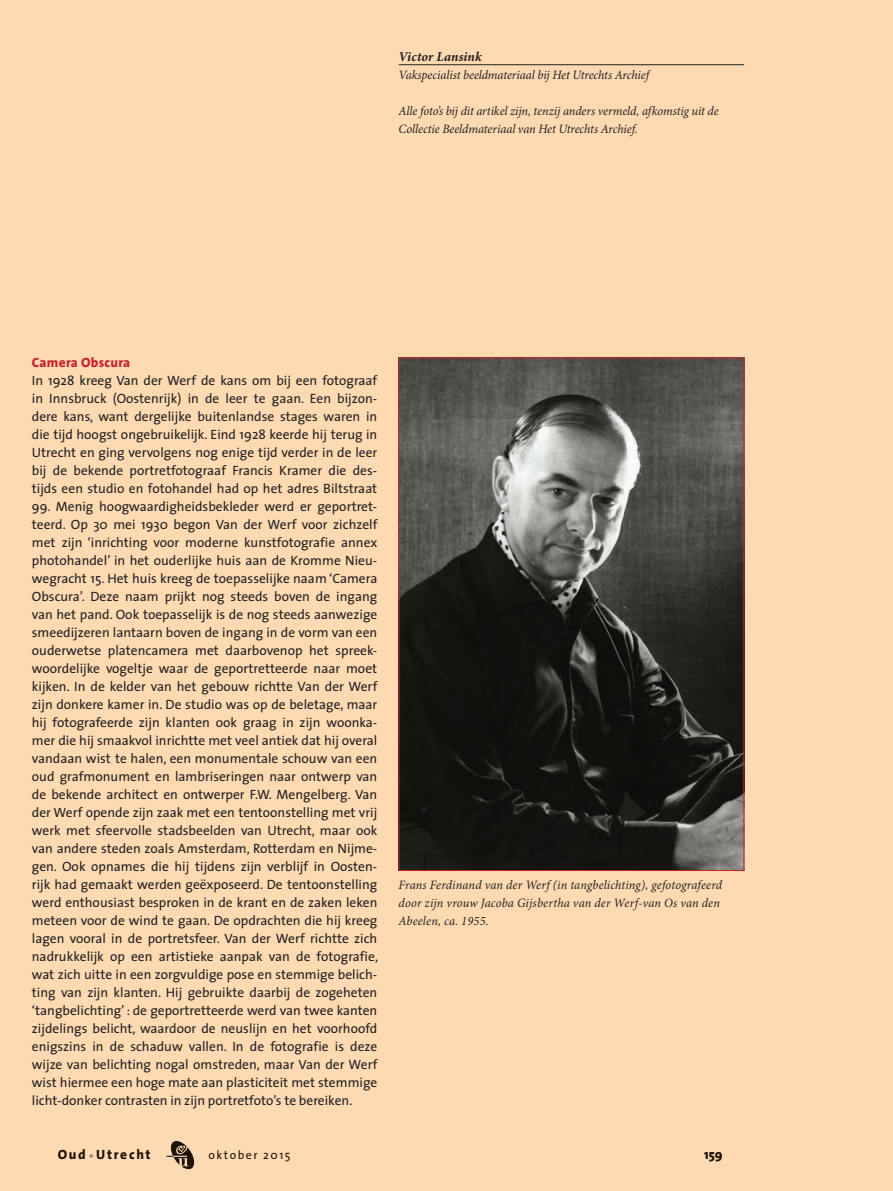
<style>
.page{position:relative;width:893px;height:1191px;background:#fedab3}
.page>*{position:absolute;margin:0;border:0;box-sizing:border-box;transform-origin:0 0}
.t1{font:13.5px/18px "The Sans";color:#231f20;text-align:justify}
.t2{font:800 13.5px "The Sans";letter-spacing:.125em;color:#231f20}
.t3{font:800 13.5px "The Sans";letter-spacing:.02em;color:#c8242b}
.t4{font:italic 700 13.5px "Minion Pro";letter-spacing:.005em;color:#231f20}
.t5{font:italic 12.75px/18px "Minion Pro";color:#231f20}
.t6{font:12px "The Sans";letter-spacing:.125em;color:#231f20}
.s1{font-size:10.5px;color:#939598}
</style>
<div class="page">
<div style="left:704px;top:1151px;width:18px;height:10px;background:#fedab3"></div>
<div style="left:209px;top:1150px;width:81px;height:11px;background:#fedab3"></div>
<svg style="left:167px;top:1141px;width:27px;height:28px"></svg>
<div style="left:58px;top:1149px;width:31px;height:10px;background:#fedab3"></div>
<div style="left:95px;top:1149px;width:55px;height:10px;background:#fedab3"></div>
<img style="left:401px;top:359px;width:341px;height:510px">
<hr style="left:399px;top:64px;width:345px;height:1px;background:#231f20">
<p class="t4" style="left:399px;top:47px;width:84px">Victor Lansink</p>
<p class="t5" style="left:399px;top:65px;width:252px">Vakspecialist beeldmateriaal bij Het Utrechts Archief</p>
<p class="t5" style="left:399px;top:101px;width:322px">Alle foto’s bij dit artikel zijn, tenzij anders vermeld, afkomstig uit de<br>Collectie Beeldmateriaal van Het Utrechts Archief.</p>
<p class="t3" style="left:32px;top:351px;width:100px">Camera Obscura</p>
<p class="t1" style="left:32px;top:371px;width:347px">In 1928 kreeg Van der Werf de kans om bij een fotograaf in Innsbruck (Oostenrijk) in de leer te gaan. Een bijzon&shy;dere kans, want dergelijke buitenlandse stages waren in die tijd hoogst ongebruikelijk. Eind 1928 keerde hij terug in Utrecht en ging vervolgens nog enige tijd verder in de leer bij de bekende portretfotograaf Francis Kramer die des&shy;tijds een studio en fotohandel had op het adres Biltstraat</p>
<p class="t1" style="left:32px;top:497px;width:348px">99. Menig hoogwaardigheidsbekleder werd er geportret&shy;teerd. Op 30 mei 1930 begon Van der Werf voor zichzelf met zijn ‘inrichting voor moderne kunstfotografie annex photohandel’ in het ouderlijke huis aan de Kromme Nieu&shy;wegracht 15. Het huis kreeg de toepasselijke naam ‘Camera Obscura’. Deze naam prijkt nog steeds boven de ingang van het pand. Ook toepasselijk is de nog steeds aanwezige smeedijzeren lantaarn boven de ingang in de vorm van een ouderwetse platencamera met daarbovenop het spreek&shy;woordelijke vogeltje waar de geportretteerde naar moet kijken. In de kelder van het gebouw richtte Van der Werf zijn donkere kamer in. De studio was op de beletage, maar hij fotografeerde zijn klanten ook graag in zijn woonka&shy;mer die hij smaakvol inrichtte met veel antiek dat hij overal vandaan wist te halen, een monumentale schouw van een oud grafmonument en lambriseringen naar ontwerp van de bekende architect en ontwerper F.W. Mengelberg. Van der Werf opende zijn zaak met een tentoonstelling met vrij werk met sfeervolle stadsbeelden van Utrecht, maar ook van andere steden zoals Amsterdam, Rotterdam en Nijme&shy;gen. Ook opnames die hij tijdens zijn verblijf in Oosten&shy;rijk had gemaakt werden geëxposeerd. De tentoonstelling werd enthousiast besproken in de krant en de zaken leken meteen voor de wind te gaan. De opdrachten die hij kreeg lagen vooral in de portretsfeer. Van der Werf richtte zich nadrukkelijk op een artistieke aanpak van de fotografie, wat zich uitte in een zorgvuldige pose en stemmige belich&shy;ting van zijn klanten. Hij gebruikte daarbij de zogeheten ‘tangbelichting’ : de geportretteerde werd van twee kanten zijdelings belicht, waardoor de neuslijn en het voorhoofd enigszins in de schaduw vallen. In de fotografie is deze wijze van belichting nogal omstreden, maar Van der Werf wist hiermee een hoge mate aan plasticiteit met stemmige licht-donker contrasten in zijn portretfoto’s te bereiken.</p>
<p class="t5" style="left:399px;top:875px;width:325px">Frans Ferdinand van der Werf (in tangbelichting), gefotografeerd door zijn vrouw Jacoba Gijsbertha van der Werf-van Os van den<br>Abeelen, ca. 1955.</p>
<p class="t2" style="left:58px;top:1143px;width:95px">Oud <span class="s1">•</span> Utrecht</p>
<p class="t6" style="left:208px;top:1144px;width:84px">oktober 2015</p>
<p class="t2" style="left:704px;top:1143px;width:20px">159</p>
</div>
